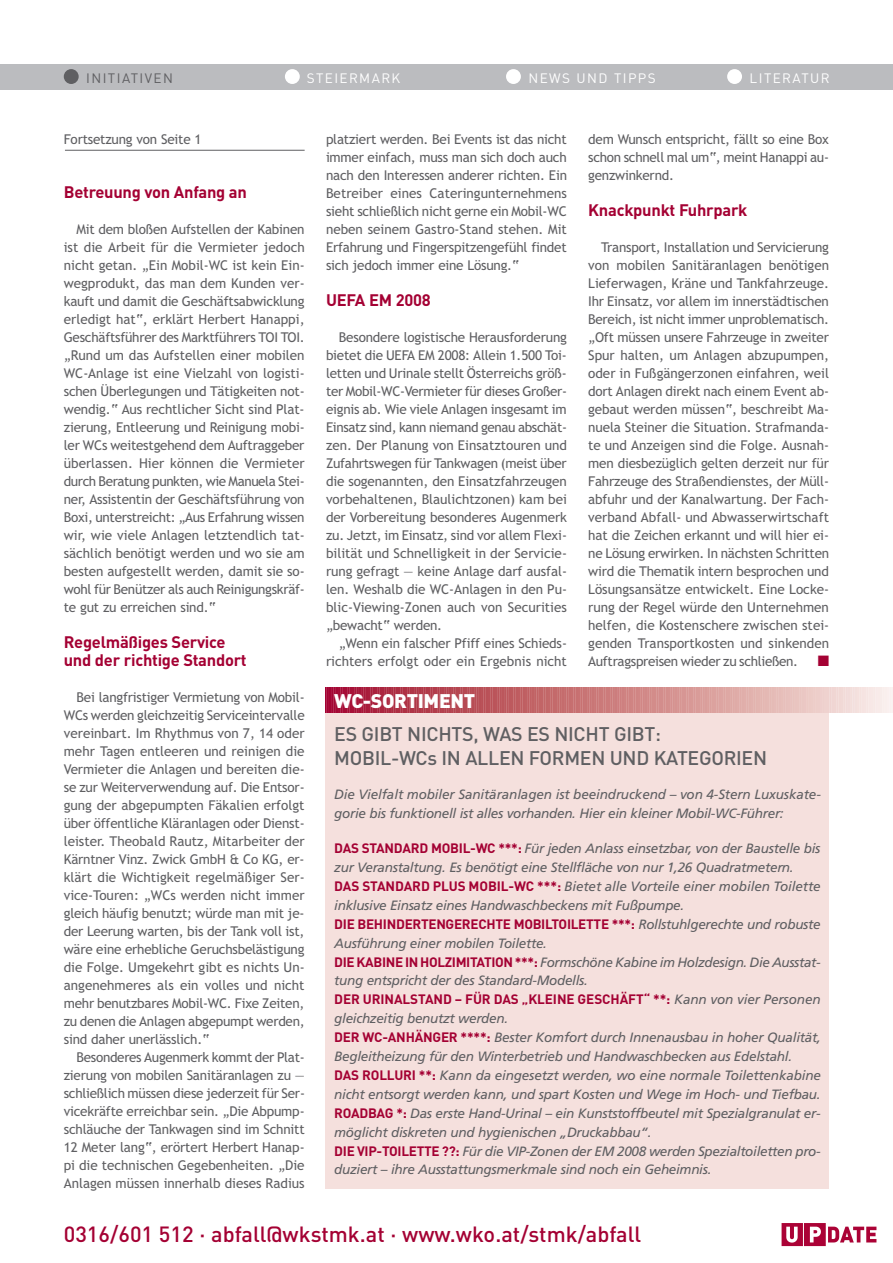
<style>
.page{position:relative;width:893px;height:1263px;background:#fff}
.page>*{position:absolute;margin:0;border:0;box-sizing:border-box;transform-origin:0 0}
.t1{font:500 21.75px "DIN";color:#a40133}
.t2{font:500 19.5px/24px "DIN";letter-spacing:-.015em;color:#5f5f62}
.t3{font:900 19.5px "DIN";letter-spacing:-.015em;color:#fff}
.t4{font:700 16.5px/18px "DIN";letter-spacing:-.015em;color:#a40133}
.t5{font:15px "Zapf Dingbats";color:#a40133}
.t6{font:13.5px/18px "Trebuchet MS";letter-spacing:-.015em;color:#5f5f62;text-align:justify}
.t7{font:italic 13.5px/18.9px "Frutiger";letter-spacing:-.02em;color:#5f5f62}
.t8{font:700 13.5px "DIN";letter-spacing:-.02em;color:#a40133}
.t9{font:13.5px "DIN";letter-spacing:.105em;color:#fff}
.t10{font:13.5px "DIN";letter-spacing:.105em;color:#5f5f62}
.s1{font-family:"DIN";font-weight:700;font-style:normal;color:#a40133}
.s2{font-family:"Frutiger";font-weight:400;font-style:italic;color:#5f5f62}
</style>
<div class="page">
<div style="left:0;top:64px;width:893px;height:25px;background:#bbbcbf"></div>
<div style="left:64px;top:69px;width:15px;height:15px;background:#5f5f62;border-radius:50%"></div>
<div style="left:285px;top:69px;width:15px;height:15px;background:#fff;border-radius:50%"></div>
<div style="left:506px;top:69px;width:15px;height:15px;background:#fff;border-radius:50%"></div>
<div style="left:727px;top:69px;width:15px;height:15px;background:#fff;border-radius:50%"></div>
<div style="left:326px;top:687px;width:503px;height:501px;background:#f5e0dd"></div>
<svg style="left:326px;top:687px;width:567px;height:26px;background:#ce8086"></svg>
<hr style="left:65px;top:150px;width:240px;height:1px;background:#5f5f62">
<svg style="left:781px;top:1223px;width:96px;height:24px"></svg>
<p class="t10" style="left:86px;top:70px;width:88px">INITIATIVEN</p>
<p class="t9" style="left:307px;top:70px;width:95px">STEIERMARK</p>
<p class="t9" style="left:528px;top:70px;width:129px">NEWS UND TIPPS</p>
<p class="t9" style="left:750px;top:70px;width:82px">LITERATUR</p>
<p class="t6" style="left:64px;top:130px;width:139px">Fortsetzung von Seite 1</p>
<p class="t4" style="left:64px;top:183px;width:185px">Betreuung von Anfang an</p>
<p class="t6" style="left:64px;top:220px;width:243px;text-indent:13px">Mit dem bloßen Aufstellen der Kabinen ist die Arbeit für die Vermieter jedoch nicht getan. „Ein Mobil-WC ist kein Ein&shy;wegprodukt, das man dem Kunden ver&shy;kauft und damit die Geschäftsabwicklung erledigt hat“, erklärt Herbert Hanappi, Geschäftsführer des Marktführers TOI TOI. „Rund um das Aufstellen einer mobilen WC-Anlage ist eine Vielzahl von logisti&shy;schen Überlegungen und Tätigkeiten not&shy;wendig.“ Aus rechtlicher Sicht sind Plat&shy;zierung, Entleerung und Reinigung mobi&shy;ler WCs weitestgehend dem Auftraggeber überlassen. Hier können die Vermieter durch Beratung punkten, wie Manuela Stei&shy;ner, Assistentin der Geschäftsführung von Boxi, unterstreicht: „Aus Erfahrung wissen wir, wie viele Anlagen letztendlich tat&shy;sächlich benötigt werden und wo sie am besten aufgestellt werden, damit sie so&shy;wohl für Benützer als auch Reinigungskräf&shy;te gut zu erreichen sind.“</p>
<p class="t4" style="left:64px;top:633px;width:185px">Regelmäßiges Service und der richtige Standort</p>
<p class="t6" style="left:64px;top:688px;width:242px;text-indent:13px">Bei langfristiger Vermietung von Mobil-WCs werden gleichzeitig Serviceintervalle vereinbart. Im Rhythmus von 7, 14 oder mehr Tagen entleeren und reinigen die Vermieter die Anlagen und bereiten die&shy;se zur Weiterverwendung auf. Die Entsor&shy;gung der abgepumpten Fäkalien erfolgt über öffentliche Kläranlagen oder Dienst&shy;leister. Theobald Rautz, Mitarbeiter der Kärntner Vinz. Zwick GmbH &amp; Co KG, er&shy;klärt die Wichtigkeit regelmäßiger Ser&shy;vice-Touren: „WCs werden nicht immer gleich häufig benutzt; würde man mit je&shy;der Leerung warten, bis der Tank voll ist, wäre eine erhebliche Geruchsbelästigung die Folge. Umgekehrt gibt es nichts Un&shy;angenehmeres als ein volles und nicht mehr benutzbares Mobil-WC. Fixe Zeiten, zu denen die Anlagen abgepumpt werden, sind daher unerlässlich.“</p>
<p class="t6" style="left:64px;top:1048px;width:243px;text-indent:13px">Besonderes Augenmerk kommt der Plat&shy;zierung von mobilen Sanitäranlagen zu — schließlich müssen diese jederzeit für Ser&shy;vicekräfte erreichbar sein. „Die Abpump&shy;schläuche der Tankwagen sind im Schnitt 12 Meter lang“, erörtert Herbert Hanap&shy;pi die technischen Gegebenheiten. „Die Anlagen müssen innerhalb dieses Radius</p>
<p class="t6" style="left:326px;top:130px;width:243px">platziert werden. Bei Events ist das nicht immer einfach, muss man sich doch auch nach den Interessen anderer richten. Ein Betreiber eines Cateringunternehmens sieht schließlich nicht gerne ein Mobil-WC neben seinem Gastro-Stand stehen. Mit Erfahrung und Fingerspitzengefühl findet sich jedoch immer eine Lösung.“</p>
<p class="t4" style="left:326px;top:291px;width:106px">UEFA EM 2008</p>
<p class="t6" style="left:326px;top:328px;width:243px;text-indent:13px">Besondere logistische Herausforderung bietet die UEFA EM 2008: Allein 1.500 Toi&shy;letten und Urinale stellt Österreichs größ&shy;ter Mobil-WC-Vermieter für dieses Großer&shy;eignis ab. Wie viele Anlagen insgesamt im Einsatz sind, kann niemand genau abschät&shy;zen. Der Planung von Einsatztouren und Zufahrtswegen für Tankwagen (meist über die sogenannten, den Einsatzfahrzeugen vorbehaltenen, Blaulichtzonen) kam bei der Vorbereitung besonderes Augenmerk zu. Jetzt, im Einsatz, sind vor allem Flexi&shy;bilität und Schnelligkeit in der Servicie&shy;rung gefragt — keine Anlage darf ausfal&shy;len. Weshalb die WC-Anlagen in den Pu&shy;blic-Viewing-Zonen auch von Securities „bewacht“ werden.</p>
<p class="t6" style="left:326px;top:634px;width:242px;text-align:right">„Wenn ein falscher Pfiff eines Schieds&shy;richters erfolgt oder ein Ergebnis nicht</p>
<h2 class="t3" style="left:334px;top:689px;width:143px">WC-SORTIMENT</h2>
<p class="t6" style="left:588px;top:130px;width:242px">dem Wunsch entspricht, fällt so eine Box schon schnell mal um“, meint Hanappi au&shy;genzwinkernd.</p>
<p class="t4" style="left:588px;top:201px;width:161px">Knackpunkt Fuhrpark</p>
<p class="t6" style="left:588px;top:238px;width:242px;text-indent:13px">Transport, Installation und Servicierung von mobilen Sanitäranlagen benötigen Lieferwagen, Kräne und Tankfahrzeuge.<br>Ihr Einsatz, vor allem im innerstädtischen Bereich, ist nicht immer unproblematisch. „Oft müssen unsere Fahrzeuge in zweiter Spur halten, um Anlagen abzupumpen, oder in Fußgängerzonen einfahren, weil dort Anlagen direkt nach einem Event ab&shy;gebaut werden müssen“, beschreibt Ma&shy;nuela Steiner die Situation. Strafmanda&shy;te und Anzeigen sind die Folge. Ausnah&shy;men diesbezüglich gelten derzeit nur für Fahrzeuge des Straßendienstes, der Müll&shy;abfuhr und der Kanalwartung. Der Fach&shy;verband Abfall- und Abwasserwirtschaft hat die Zeichen erkannt und will hier ei&shy;ne Lösung erwirken. In nächsten Schritten wird die Thematik intern besprochen und Lösungsansätze entwickelt. Eine Locke&shy;rung der Regel würde den Unternehmen helfen, die Kostenschere zwischen stei&shy;genden Transportkosten und sinkenden Auftragspreisen wieder zu schließen.</p>
<p class="t5" style="left:818px;top:652px;width:13px">■</p>
<h2 class="t2" style="left:334px;top:722px;width:434px">ES GIBT NICHTS, WAS ES NICHT GIBT:<br>MOBIL-WCs IN ALLEN FORMEN UND KATEGORIEN</h2>
<p class="t7" style="left:334px;top:786px;width:488px">Die Vielfalt mobiler Sanitäranlagen ist beeindruckend – von 4-Stern Luxuskate&shy;gorie bis funktionell ist alles vorhanden. Hier ein kleiner Mobil-WC-Führer:</p>
<p class="t7" style="left:334px;top:840px;width:488px"><span class="s1">DAS STANDARD MOBIL-WC ***:</span> Für jeden Anlass einsetzbar, von der Baustelle bis zur Veranstaltung. Es benötigt eine Stellfläche von nur 1,26 Quadratmetern.<br><span class="s1">DAS STANDARD PLUS MOBIL-WC ***:</span> Bietet alle Vorteile einer mobilen Toilette inklusive Einsatz eines Handwaschbeckens mit Fußpumpe.</p>
<p class="t8" style="left:334px;top:916px;width:488px">DIE BEHINDERTENGERECHTE MOBILTOILETTE ***: <span class="s2">Rollstuhlgerechte und robuste</span></p>
<p class="t7" style="left:334px;top:934px;width:488px">Ausführung einer mobilen Toilette.<br><span class="s1">DIE KABINE IN HOLZIMITATION ***:</span> Formschöne Kabine im Holzdesign. Die Ausstat&shy;tung entspricht der des Standard-Modells.</p>
<p class="t8" style="left:334px;top:992px;width:488px">DER URINALSTAND – FÜR DAS „KLEINE GESCHÄFT“ **: <span class="s2">Kann von vier Personen</span></p>
<p class="t7" style="left:334px;top:1010px;width:488px">gleichzeitig benutzt werden.<br><span class="s1">DER WC-ANHÄNGER ****:</span> Bester Komfort durch Innenausbau in hoher Qualität, Begleitheizung für den Winterbetrieb und Handwaschbecken aus Edelstahl.<br><span class="s1">DAS ROLLURI **:</span> Kann da eingesetzt werden, wo eine normale Toilettenkabine nicht entsorgt werden kann, und spart Kosten und Wege im Hoch- und Tiefbau.<br><span class="s1">ROADBAG *:</span> Das erste Hand-Urinal – ein Kunststoffbeutel mit Spezialgranulat er&shy;möglicht diskreten und hygienischen „Druckabbau“.<br><span class="s1">DIE VIP-TOILETTE ??:</span> Für die VIP-Zonen der EM 2008 werden Spezialtoiletten pro&shy;duziert – ihre Ausstattungsmerkmale sind noch ein Geheimnis.</p>
<h1 class="t1" style="left:64px;top:1221px;width:579px">0316/601 512 · abfall@wkstmk.at · www.wko.at/stmk/abfall</h1>
</div>
